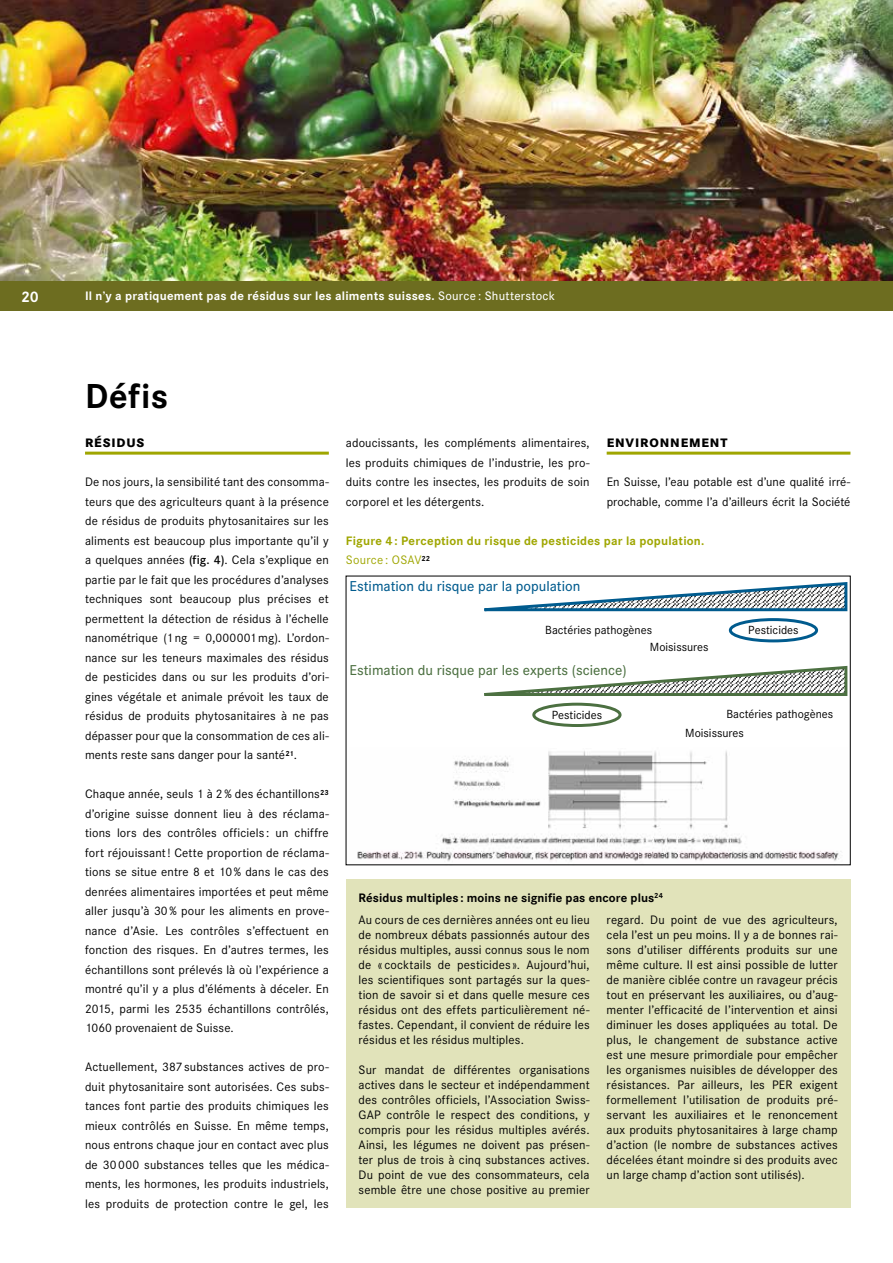
<style>
.page{position:relative;width:893px;height:1263px;background:#fff}
.page>*{position:absolute;margin:0;border:0;box-sizing:border-box;transform-origin:0 0}
.t1{font:700 36px "Corporate S";letter-spacing:.02em;color:#000}
.t2{font:700 15.75px "Corporate S";color:#fff}
.t3{font:500 14.85px "Corporate S";color:#4c7041}
.t4{font:500 14.85px "Corporate S";color:#005b8e}
.t5{font:12.75px/19.5px "Corporate S";letter-spacing:.01em;color:#000;text-align:justify}
.t6{font:700 12.75px "Corporate S";letter-spacing:.015em;color:#fff}
.t7{font:700 12.75px/19.5px "Corporate S";letter-spacing:.015em;color:#9fa600}
.t8{font:700 12.75px "Corporate S";letter-spacing:.005em;color:#000}
.t9{font:800 12.75px "Corporate S";letter-spacing:.07em;color:#000}
.t10{font:12.3px/17px "Corporate S";color:#000}
.s1{font-weight:500}
.s2{font-weight:600}
.s3{font-weight:400}
</style>
<div class="page">
<img style="left:0;top:0;width:893px;height:281px">
<div style="left:0;top:281px;width:893px;height:29px;background:#6d6d20"></div>
<hr style="left:85px;top:452px;width:244px;height:3px;background:#9fa600">
<div style="left:346px;top:902px;width:504px;height:306px;background:#e1e3ba"></div>
<div style="left:346px;top:879px;width:504px;height:36px;background:#e1e3ba"></div>
<hr style="left:607px;top:452px;width:243px;height:3px;background:#9fa600">
<svg style="left:484px;top:582px;width:364px;height:30px"></svg>
<svg style="left:484px;top:665px;width:364px;height:31px"></svg>
<div style="left:729px;top:618px;width:89px;height:24px;border:3px solid #005b8e;border-radius:50%"></div>
<div style="left:532px;top:703px;width:89px;height:24px;border:3px solid #4c7041;border-radius:50%"></div>
<img style="left:357px;top:751px;width:484px;height:110px">
<p class="t2" style="left:21px;top:288px;width:19px">20</p>
<p class="t6" style="left:85px;top:289px;width:472px">Il n’y a pratiquement pas de résidus sur les aliments suisses. <span class="s1">Source : Shutterstock</span></p>
<h1 class="t1" style="left:85px;top:376px;width:85px">Défis</h1>
<p class="t9" style="left:85px;top:436px;width:61px">RÉSIDUS</p>
<p class="t5" style="left:85px;top:472px;width:245px">De nos jours, la sensibilité tant des consomma&shy;teurs que des agriculteurs quant à la présence de résidus de produits phytosanitaires sur les aliments est beaucoup plus importante qu’il y a quelques années <span class="s2">(fig. 4)</span>. Cela s’explique en partie par le fait que les procédures d’analyses techniques sont beaucoup plus précises et permettent la détection de résidus à l’échelle nanométrique (1ng = 0,000001mg). L’ordon&shy;nance sur les teneurs maximales des résidus de pesticides dans ou sur les produits d’ori&shy;gines végétale et animale prévoit les taux de résidus de produits phytosanitaires à ne pas dépasser pour que la consommation de ces ali&shy;ments reste sans danger pour la santé<sup>21</sup>.</p>
<p class="t5" style="left:85px;top:784px;width:245px">Chaque année, seuls 1 à 2% des échantillons<sup>23 </sup>d’origine suisse donnent lieu à des réclama&shy;tions lors des contrôles officiels : un chiffre fort réjouissant! Cette proportion de réclama&shy;tions se situe entre 8 et 10% dans le cas des denrées alimentaires importées et peut même aller jusqu’à 30% pour les aliments en prove&shy;nance d’Asie. Les contrôles s’effectuent en fonction des risques. En d’autres termes, les échantillons sont prélevés là où l’expérience a montré qu’il y a plus d’éléments à déceler. En 2015, parmi les 2535 échantillons contrôlés, 1060 provenaient de Suisse.</p>
<p class="t5" style="left:85px;top:1057px;width:245px">Actuellement, 387substances actives de pro&shy;duit phytosanitaire sont autorisées. Ces subs&shy;tances font partie des produits chimiques les mieux contrôlés en Suisse. En même temps, nous entrons chaque jour en contact avec plus de 30000 substances telles que les médica&shy;ments, les hormones, les produits industriels, les produits de protection contre le gel, les</p>
<p class="t5" style="left:346px;top:433px;width:245px">adoucissants, les compléments alimentaires, les produits chimiques de l’industrie, les pro&shy;duits contre les insectes, les produits de soin corporel et les détergents.</p>
<p class="t9" style="left:607px;top:436px;width:122px">ENVIRONNEMENT</p>
<p class="t5" style="left:607px;top:472px;width:245px">En Suisse, l’eau potable est d’une qualité irré&shy;prochable, comme l’a d’ailleurs écrit la Société</p>
<p class="t7" style="left:346px;top:531px;width:360px">Figure 4 : Perception du risque de pesticides par la population.<br><span class="s3">Source : OSAV</span><sup>22</sup></p>
<p class="t4" style="left:350px;top:578px;width:232px">Estimation du risque par la population</p>
<p class="t10" style="left:650px;top:622px;width:60px;text-indent:-105px">Bactéries pathogènes<br>Moisissures</p>
<p class="t3" style="left:350px;top:661px;width:278px">Estimation du risque par les experts (science)</p>
<p class="t10" style="left:552px;top:706px;width:52px">Pesticides</p>
<p class="t10" style="left:748px;top:622px;width:52px">Pesticides</p>
<p class="t10" style="left:726px;top:706px;width:108px">Bactéries pathogènes</p>
<p class="t10" style="left:685px;top:724px;width:60px">Moisissures</p>
<p class="t8" style="left:359px;top:890px;width:306px">Résidus multiples : moins ne signifie pas encore plus<sup>24</sup></p>
<p class="t5" style="left:359px;top:912px;width:233px;line-height:15px">Au cours de ces dernières années ont eu lieu de nombreux débats passionnés autour des résidus multiples, aussi connus sous le nom de « cocktails de pesticides ». Aujourd’hui, les scientifiques sont partagés sur la ques&shy;tion de savoir si et dans quelle mesure ces résidus ont des effets particulièrement né&shy;fastes. Cependant, il convient de réduire les résidus et les résidus multiples.</p>
<p class="t5" style="left:359px;top:1062px;width:233px;line-height:15px">Sur mandat de différentes organisations actives dans le secteur et indépendamment des contrôles officiels, l’Association Swiss-GAP contrôle le respect des conditions, y compris pour les résidus multiples avérés.<br>Ainsi, les légumes ne doivent pas présen&shy;ter plus de trois à cinq substances actives.<br>Du point de vue des consommateurs, cela semble être une chose positive au premier</p>
<p class="t5" style="left:607px;top:912px;width:233px;line-height:15px">regard. Du point de vue des agriculteurs, cela l’est un peu moins. Il y a de bonnes rai&shy;sons d’utiliser différents produits sur une même culture. Il est ainsi possible de lutter de manière ciblée contre un ravageur précis tout en préservant les auxiliaires, ou d’aug&shy;menter l’efficacité de l’intervention et ainsi diminuer les doses appliquées au total. De plus, le changement de substance active est une mesure primordiale pour empêcher les organismes nuisibles de développer des résistances. Par ailleurs, les PER exigent formellement l’utilisation de produits pré&shy;servant les auxiliaires et le renoncement aux produits phytosanitaires à large champ d’action (le nombre de substances actives décelées étant moindre si des produits avec un large champ d’action sont utilisés).</p>
</div>
